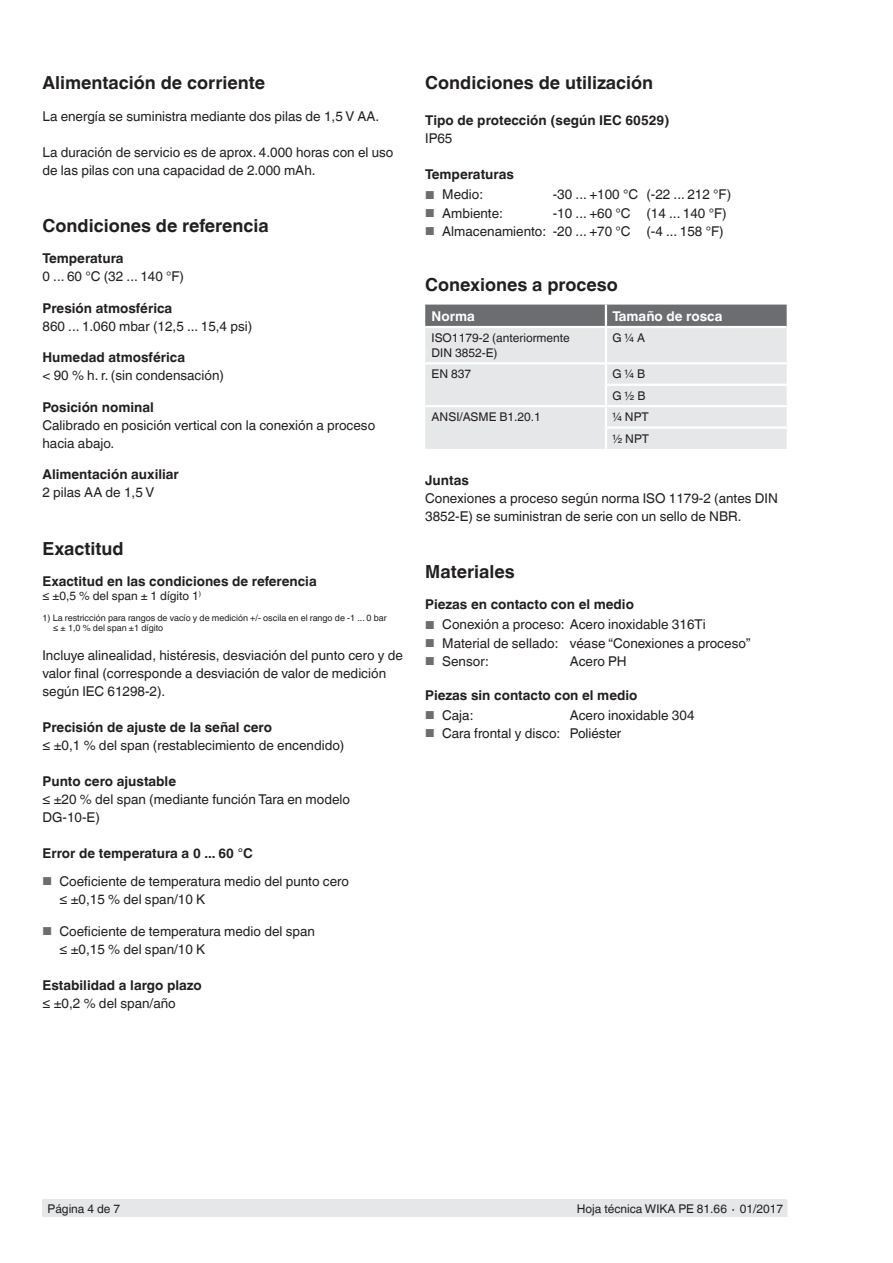
<style>
.page{position:relative;width:893px;height:1263px;background:#fff}
.page>*{position:absolute;margin:0;border:0;box-sizing:border-box;transform-origin:0 0}
.t1{font:700 18px "Helvetica World";color:#231f20}
.t2{font:13.5px/18px "Helvetica World";color:#231f20}
.t3{font:700 13.5px "Helvetica World";color:#231f20}
.t4{font:700 13.5px "Helvetica World";color:#fff}
.t5{font:12px/21.3px "Helvetica World";color:#231f20}
.t6{font:9px/10.5px "Helvetica World";color:#231f20}
.s1{font-size:11.55px;color:#6c6d70}
</style>
<div class="page">
<div style="left:43px;top:1199px;width:744px;height:18px;background:#e6e7e9"></div>
<svg style="left:425px;top:305px;width:362px;height:144px;background:#d5d6d8"></svg>
<hr style="left:605px;top:426px;width:182px;height:3px;background:#fff">
<hr style="left:605px;top:429px;width:2px;height:20px;background:#fff">
<h1 class="t1" style="left:42px;top:73px;width:224px">Alimentación de corriente</h1>
<p class="t2" style="left:42px;top:107px;width:338px">La energía se suministra mediante dos pilas de 1,5 V AA.</p>
<p class="t2" style="left:42px;top:143px;width:352px">La duración de servicio es de aprox. 4.000 horas con el uso de las pilas con una capacidad de 2.000 mAh.</p>
<h1 class="t1" style="left:42px;top:215px;width:228px">Condiciones de referencia</h1>
<p class="t3" style="left:42px;top:251px;width:83px">Temperatura</p>
<p class="t2" style="left:42px;top:268px;width:143px">0 ... 60 °C (32 ... 140 °F)</p>
<p class="t3" style="left:42px;top:300px;width:131px">Presión atmosférica</p>
<p class="t2" style="left:42px;top:317px;width:211px">860 ... 1.060 mbar (12,5 ... 15,4 psi)</p>
<p class="t3" style="left:42px;top:350px;width:144px">Humedad atmosférica</p>
<p class="t2" style="left:42px;top:367px;width:183px">&lt; 90 % h. r. (sin condensación)</p>
<p class="t3" style="left:42px;top:399px;width:113px">Posición nominal</p>
<p class="t2" style="left:42px;top:416px;width:334px">Calibrado en posición vertical con la conexión a proceso hacia abajo.</p>
<p class="t3" style="left:42px;top:467px;width:138px">Alimentación auxiliar</p>
<p class="t2" style="left:42px;top:484px;width:113px">2 pilas AA de 1,5 V</p>
<h1 class="t1" style="left:42px;top:538px;width:83px">Exactitud</h1>
<p class="t3" style="left:42px;top:573px;width:276px">Exactitud en las condiciones de referencia</p>
<p class="t5" style="left:42px;top:585px;width:160px">≤ ±0,5 % del span ± 1 dígito 1<sup>)</sup></p>
<p class="t6" style="left:53px;top:612px;width:335px;text-indent:-11px">1) La restricción para rangos de vacío y de medición +/- oscila en el rango de -1 ... 0 bar ≤ ± 1,0 % del span ±1 dígito</p>
<p class="t2" style="left:42px;top:646px;width:362px">Incluye alinealidad, histéresis, desviación del punto cero y de valor final (corresponde a desviación de valor de medición según IEC 61298-2).</p>
<p class="t3" style="left:42px;top:719px;width:231px">Precisión de ajuste de la señal cero</p>
<p class="t2" style="left:42px;top:736px;width:303px">≤ ±0,1 % del span (restablecimiento de encendido)</p>
<p class="t3" style="left:42px;top:773px;width:135px">Punto cero ajustable</p>
<p class="t2" style="left:42px;top:790px;width:309px">≤ ±20 % del span (mediante función Tara en modelo<br>DG-10-E)</p>
<p class="t3" style="left:42px;top:845px;width:212px">Error de temperatura a 0 ... 60 °C</p>
<p class="t2" style="left:60px;top:872px;width:291px;text-indent:-17px"><span class="s1">■</span> Coeficiente de temperatura medio del punto cero ≤ ±0,15 % del span/10 K</p>
<p class="t2" style="left:60px;top:922px;width:257px;text-indent:-17px"><span class="s1">■</span> Coeficiente de temperatura medio del span ≤ ±0,15 % del span/10 K</p>
<p class="t3" style="left:42px;top:977px;width:161px">Estabilidad a largo plazo</p>
<p class="t2" style="left:42px;top:994px;width:135px">≤ ±0,2 % del span/año</p>
<h1 class="t1" style="left:425px;top:73px;width:229px">Condiciones de utilización</h1>
<p class="t3" style="left:425px;top:113px;width:246px">Tipo de protección (según IEC 60529)</p>
<p class="t2" style="left:425px;top:130px;width:29px">IP65</p>
<p class="t3" style="left:425px;top:167px;width:90px">Temperaturas</p>
<p class="t2" style="left:425px;top:186px;width:59px"><span class="s1">■</span> Medio:</p>
<p class="t2" style="left:553px;top:186px;width:180px">-30 ... +100 °C (-22 ... 212 °F)</p>
<p class="t2" style="left:425px;top:204px;width:79px"><span class="s1">■</span> Ambiente:</p>
<p class="t2" style="left:553px;top:204px;width:175px">-10 ... +60 °C (14 ... 140 °F)</p>
<p class="t2" style="left:425px;top:222px;width:300px"><span class="s1">■</span> Almacenamiento: -20 ... +70 °C (-4 ... 158 °F)</p>
<h1 class="t1" style="left:425px;top:274px;width:194px">Conexiones a proceso</h1>
<p class="t4" style="left:432px;top:308px;width:45px">Norma</p>
<p class="t4" style="left:612px;top:308px;width:112px">Tamaño de rosca</p>
<p class="t5" style="left:432px;top:330px;width:140px;line-height:15px">ISO1179-2 (anteriormente<br>DIN 3852-E)</p>
<p class="t5" style="left:612px;top:327px;width:34px">G ¼ A</p>
<p class="t5" style="left:432px;top:364px;width:41px">EN 837</p>
<p class="t5" style="left:612px;top:364px;width:35px">G ¼ B<br>G ½ B</p>
<p class="t5" style="left:432px;top:406px;width:111px">ANSI/ASME B1.20.1</p>
<p class="t5" style="left:612px;top:406px;width:38px">¼ NPT ½ NPT</p>
<p class="t3" style="left:425px;top:472px;width:45px">Juntas</p>
<p class="t2" style="left:425px;top:489px;width:354px">Conexiones a proceso según norma ISO 1179-2 (antes DIN<br>3852-E) se suministran de serie con un sello de NBR.</p>
<h1 class="t1" style="left:425px;top:561px;width:91px">Materiales</h1>
<p class="t3" style="left:425px;top:597px;width:210px">Piezas en contacto con el medio</p>
<p class="t2" style="left:425px;top:616px;width:282px"><span class="s1">■</span> Conexión a proceso: Acero inoxidable 316Ti</p>
<p class="t2" style="left:425px;top:634px;width:327px"><span class="s1">■</span> Material de sellado: véase “Conexiones a proceso”</p>
<p class="t2" style="left:425px;top:652px;width:65px"><span class="s1">■</span> Sensor:</p>
<p class="t2" style="left:570px;top:652px;width:58px">Acero PH</p>
<p class="t3" style="left:425px;top:687px;width:214px">Piezas sin contacto con el medio</p>
<p class="t2" style="left:425px;top:706px;width:50px"><span class="s1">■</span> Caja:</p>
<p class="t2" style="left:570px;top:706px;width:126px">Acero inoxidable 304</p>
<p class="t2" style="left:425px;top:724px;width:198px"><span class="s1">■</span> Cara frontal y disco: Poliéster</p>
<p class="t5" style="left:48px;top:1198px;width:74px">Página 4 de 7</p>
<p class="t5" style="left:577px;top:1198px;width:208px">Hoja técnica WIKA PE 81.66 ∙ 01/2017</p>
</div>
